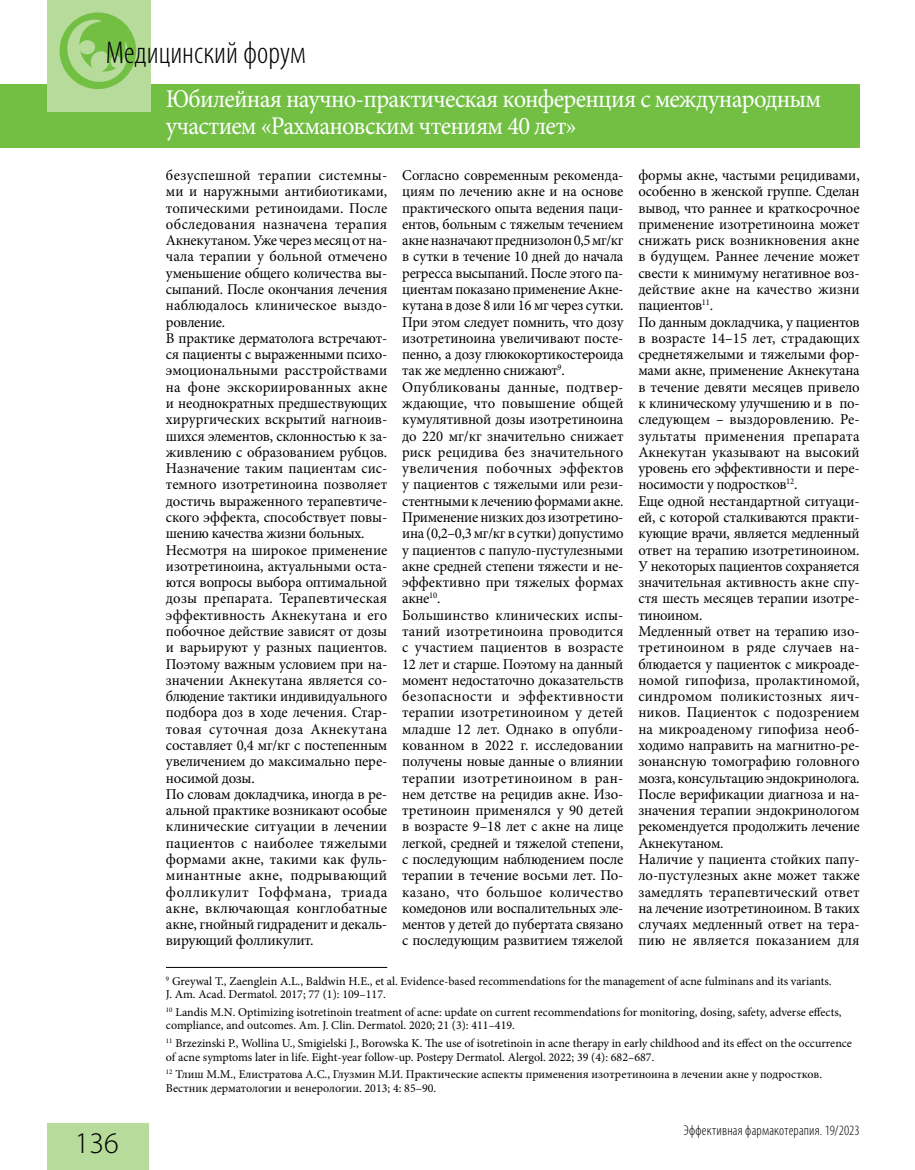
<style>
.page{position:relative;width:915px;height:1170px;background:#fff}
.page>*{position:absolute;margin:0;border:0;box-sizing:border-box;transform-origin:0 0}
.t1{font:300 condensed 31.5px "Myriad Pro";color:#000}
.t2{font:300 30px "Myriad Pro";color:#000}
.t3{font:25.5px/27px "Minion Pro";letter-spacing:-.03em;color:#fff;scale:.96 1}
.t4{font:15px/16.4px "Minion Pro";letter-spacing:-.005em;color:#000}
.t5{font:300 condensed 14.25px "Myriad Pro";letter-spacing:.015em;color:#000}
.t6{font:12px/13.5px "Minion Pro";color:#000}
</style>
<div class="page">
<div style="left:0;top:84px;width:859px;height:63px;background:#72bf44"></div>
<div style="left:47px;top:0;width:103px;height:111px;background:#b7db9b"></div>
<div style="left:47px;top:1123px;width:101px;height:46px;background:#b7db9b"></div>
<div style="left:60px;top:12px;width:76px;height:77px;background:#72bf44;border-radius:50%"></div>
<svg style="left:66px;top:20px;width:63px;height:63px"></svg>
<hr style="left:166px;top:967px;width:221px;height:1px;background:#000">
<h1 class="t1" style="left:106px;top:34px;width:201px">Медицинский форум</h1>
<h3 class="t3" style="left:166px;top:85px;width:683px">Юбилейная научно-практическая конференция с международным участием «Рахмановским чтениям 40 лет»</h3>
<h2 class="t2" style="left:75px;top:1126px;width:45px">136</h2>
<p class="t4" style="left:166px;top:167px;width:223px">безуспешной терапии системны&shy;ми и наружными антибиотиками, топическими ретиноидами. После обследования назначена терапия<br>Акнекутаном. Уже через месяц от на&shy;чала терапии у больной отмечено уменьшение общего количества вы&shy;сыпаний. После окончания лечения наблюдалось клиническое выздо&shy;ровление.<br>В практике дерматолога встречают&shy;ся пациенты с выраженными психо&shy;эмоциональными расстройствами на фоне экскориированных акне и неоднократных предшествующих хирургических вскрытий нагноив&shy;шихся элементов, склонностью к за&shy;живлению с образованием рубцов.<br>Назначение таким пациентам сис&shy;темного изотретиноина позволяет достичь выраженного терапевтиче&shy;ского эффекта, способствует повы&shy;шению качества жизни больных.<br>Несмотря на широкое применение изотретиноина, актуальными оста&shy;ются вопросы выбора оптимальной дозы препарата. Терапевтическая эффективность Акнекутана и его побочное действие зависят от дозы и варьируют у разных пациентов.<br>Поэтому важным условием при на&shy;значении Акнекутана является со&shy;блюдение тактики индивидуального подбора доз в ходе лечения. Стар&shy;товая суточная доза Акнекутана составляет 0,4 мг/кг с постепенным увеличением до максимально пере&shy;носимой дозы.<br>По словам докладчика, иногда в ре&shy;альной практике возникают особые клинические ситуации в лечении пациентов с наиболее тяжелыми формами акне, такими как фуль&shy;минантные акне, подрывающий фолликулит Гоффмана, триада акне, включающая конглобатные акне, гнойный гидраденит и декаль&shy;вирующий фолликулит.</p>
<p class="t4" style="left:402px;top:167px;width:223px">Согласно современным рекоменда&shy;циям по лечению акне и на основе практического опыта ведения паци&shy;ентов, больным с тяжелым течением акне назначают преднизолон 0,5 мг/кг в сутки в течение 10 дней до начала регресса высыпаний. После этого па&shy;циентам показано применение Акне&shy;кутана в дозе 8 или 16 мг через сутки.<br>При этом следует помнить, что дозу изотретиноина увеличивают посте&shy;пенно, а дозу глюкокортикостероида так же медленно снижают<sup>9</sup>.<br>Опубликованы данные, подтвер&shy;ждающие, что повышение общей кумулятивной дозы изотретиноина до 220 мг/кг значительно снижает риск рецидива без значительного увеличения побочных эффектов у пациентов с тяжелыми или рези&shy;стентными к лечению формами акне.<br>Применение низких доз изотретино&shy;ина (0,2–0,3 мг/кг в сутки) допустимо у пациентов с папуло-пустулезными акне средней степени тяжести и не&shy;эффективно при тяжелых формах акне<sup>10</sup>.<br>Большинство клинических испы&shy;таний изотретиноина проводится с участием пациентов в возрасте<br>12 лет и старше. Поэтому на данный момент недостаточно доказательств безопасности и эффективности терапии изотретиноином у детей младше 12 лет. Однако в опубли&shy;кованном в 2022 г. исследовании получены новые данные о влиянии терапии изотретиноином в ран&shy;нем детстве на рецидив акне. Изо&shy;третиноин применялся у 90 детей в возрасте 9–18 лет с акне на лице легкой, средней и тяжелой степени, с последующим наблюдением после терапии в течение восьми лет. По&shy;казано, что большое количество комедонов или воспалительных эле&shy;ментов у детей до пубертата связано с последующим развитием тяжелой</p>
<p class="t4" style="left:638px;top:167px;width:223px">формы акне, частыми рецидивами, особенно в женской группе. Сделан вывод, что раннее и краткосрочное применение изотретиноина может снижать риск возникновения акне в будущем. Раннее лечение может свести к минимуму негативное воз&shy;действие акне на качество жизни пациентов<sup>11</sup>.<br>По данным докладчика, у пациентов в возрасте 14–15 лет, страдающих среднетяжелыми и тяжелыми фор&shy;мами акне, применение Акнекутана в течение девяти месяцев привело к клиническому улучшению и в по&shy;следующем – выздоровлению. Ре&shy;зультаты применения препарата<br>Акнекутан указывают на высокий уровень его эффективности и пере&shy;носимости у подростков<sup>12</sup>.<br>Еще одной нестандартной ситуаци&shy;ей, с которой сталкиваются практи&shy;кующие врачи, является медленный ответ на терапию изотретиноином.<br>У некоторых пациентов сохраняется значительная активность акне спу&shy;стя шесть месяцев терапии изотре&shy;тиноином.<br>Медленный ответ на терапию изо&shy;третиноином в ряде случаев на&shy;блюдается у пациенток с микроаде&shy;номой гипофиза, пролактиномой, синдромом поликистозных яич&shy;ников. Пациенток с подозрением на микроаденому гипофиза необ&shy;ходимо направить на магнитно-ре&shy;зонансную томографию головного мозга, консультацию эндокринолога.<br>После верификации диагноза и на&shy;значения терапии эндокринологом рекомендуется продолжить лечение<br>Акнекутаном.<br>Наличие у пациента стойких папу&shy;ло-пустулезных акне может также замедлять терапевтический ответ на лечение изотретиноином. В таких случаях медленный ответ на тера&shy;пию не является показанием для</p>
<p class="t6" style="left:166px;top:974px;width:667px"><sup>9</sup> Greywal T., Zaenglein A.L., Baldwin H.E., et al. Evidence-based recommendations for the management of acne fulminans and its variants.<br>J. Am. Acad. Dermatol. 2017; 77 (1): 109–117.</p>
<p class="t6" style="left:166px;top:1005px;width:676px"><sup>10</sup> Landis M.N. Optimizing isotretinoin treatment of acne: update on current recommendations for monitoring, dosing, safety, adverse effects, compliance, and outcomes. Am. J. Clin. Dermatol. 2020; 21 (3): 411–419.</p>
<p class="t6" style="left:166px;top:1036px;width:687px"><sup>11</sup> Brzezinski P., Wollina U., Smigielski J., Borowska K. The use of isotretinoin in acne therapy in early childhood and its effect on the occurrence of acne symptoms later in life. Eight-year follow-up. Postepy Dermatol. Alergol. 2022; 39 (4): 682–687.</p>
<p class="t6" style="left:166px;top:1067px;width:657px"><sup>12</sup> Тлиш М.М., Елистратова А.С., Глузмин М.И. Практические аспекты применения изотретиноина в лечении акне у подростков.<br>Вестник дерматологии и венерологии. 2013; 4: 85–90.</p>
<p class="t5" style="left:683px;top:1121px;width:178px">Эффективная фармакотерапия. 19/2023</p>
</div>
